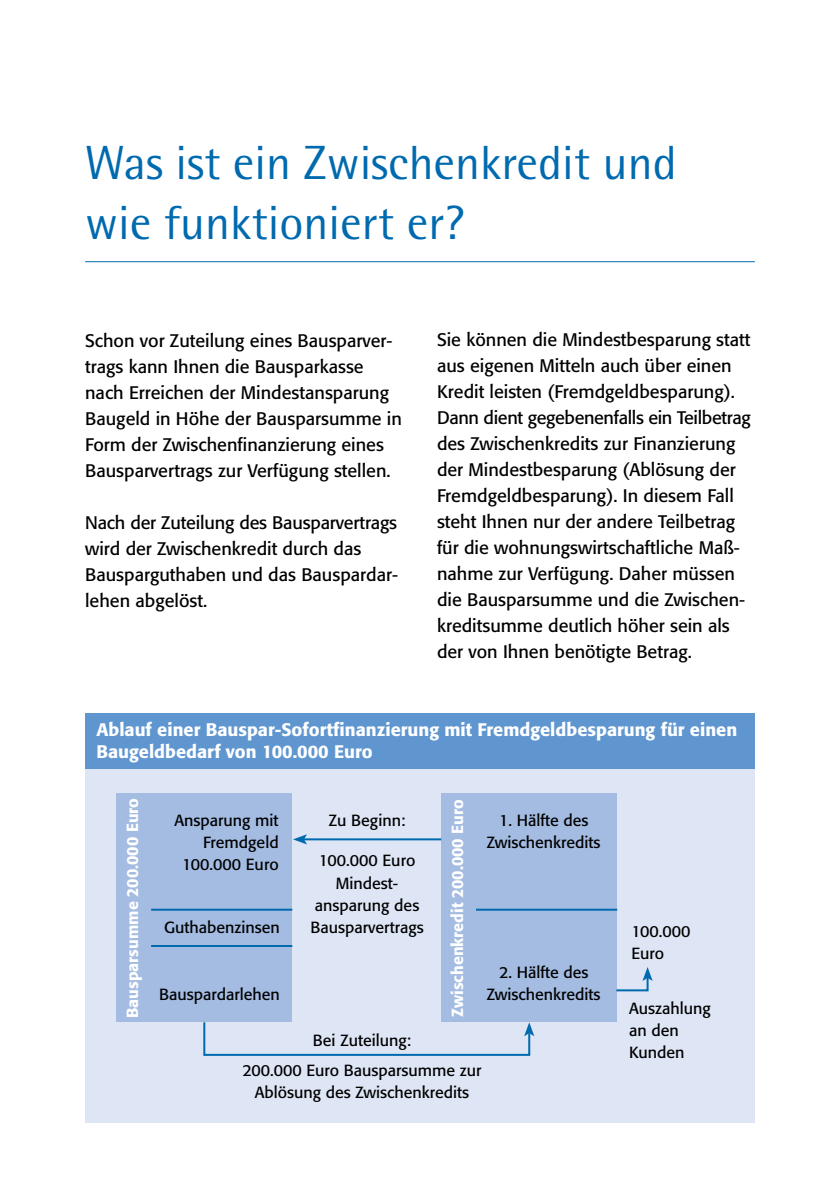
<style>
.page{position:relative;width:840px;height:1191px;background:#fff}
.page>*{position:absolute;margin:0;border:0;box-sizing:border-box;transform-origin:0 0}
.t1{font:48px/60px "Rotis Semi Sans";color:#006aaf}
.t2{font:18px/26px "Formata";color:#000}
.t3{font:500 18px/22px "Formata";color:#fff}
.t4{font:16px/22px "Formata";color:#000;text-align:center}
.t5{font:500 16px "Formata";color:#fff}
</style>
<div class="page">
<hr style="left:85px;top:261px;width:669px;height:1px;background:#006aaf">
<div style="left:85px;top:765px;width:669px;height:358px;background:#dee6f5"></div>
<div style="left:85px;top:713px;width:669px;height:55px;background:#5f96d0"></div>
<div style="left:116px;top:793px;width:176px;height:229px;background:#a4bce2"></div>
<div style="left:441px;top:793px;width:176px;height:229px;background:#a4bce2"></div>
<hr style="left:304px;top:838px;width:137px;height:2px;background:#006aaf">
<svg style="left:293px;top:834px;width:14px;height:10px"></svg>
<hr style="left:151px;top:908px;width:141px;height:2px;background:#006aaf">
<hr style="left:476px;top:908px;width:141px;height:2px;background:#006aaf">
<hr style="left:151px;top:945px;width:141px;height:2px;background:#006aaf">
<svg style="left:203px;top:1022px;width:331px;height:34px"></svg>
<svg style="left:616px;top:967px;width:36px;height:25px"></svg>
<h1 class="t1" style="left:85px;top:132px;width:593px">Was ist ein Zwischenkredit und wie funktioniert er?</h1>
<p class="t2" style="left:85px;top:327px;width:318px">Schon vor Zuteilung eines Bausparver&shy;trags kann Ihnen die Bausparkasse nach Erreichen der Mindestansparung Baugeld in Höhe der Bausparsumme in Form der Zwischenfinanzierung eines Bausparvertrags zur Verfügung stellen.</p>
<p class="t2" style="left:85px;top:509px;width:314px">Nach der Zuteilung des Bausparvertrags wird der Zwischenkredit durch das<br>Bausparguthaben und das Bauspardar&shy;lehen abgelöst.</p>
<p class="t2" style="left:437px;top:327px;width:315px">Sie können die Mindestbesparung statt aus eigenen Mitteln auch über einen Kredit leisten (Fremdgeldbesparung).<br>Dann dient gegebenenfalls ein Teilbetrag des Zwischenkredits zur Finanzierung der Mindestbesparung (Ablösung der Fremdgeldbesparung). In diesem Fall steht Ihnen nur der andere Teilbetrag für die wohnungswirtschaftliche Maß&shy;nahme zur Verfügung. Daher müssen die Bausparsumme und die Zwischen&shy;kreditsumme deutlich höher sein als der von Ihnen benötigte Betrag.</p>
<p class="t3" style="left:96px;top:718px;width:642px">Ablauf einer Bauspar-Sofortfinanzierung mit Fremdgeldbesparung für einen<br>Baugeldbedarf von 100.000 Euro</p>
<p class="t5" style="left:123px;top:1017px;width:221px;rotate:-90deg">Bausparsumme 200.000 Euro</p>
<p class="t5" style="left:447px;top:1016px;width:219px;rotate:-90deg">Zwischenkredit 200.000 Euro</p>
<p class="t4" style="left:174px;top:809px;width:105px;text-align:right">Ansparung mit<br>Fremdgeld<br>100.000 Euro</p>
<p class="t4" style="left:486px;top:809px;width:115px">1. Hälfte des<br>Zwischenkredits</p>
<p class="t4" style="left:328px;top:809px;width:78px">Zu Beginn:</p>
<p class="t4" style="left:310px;top:849px;width:115px">100.000 Euro<br>Mindest&shy;ansparung des<br>Bausparvertrags</p>
<p class="t4" style="left:164px;top:916px;width:117px">Guthabenzinsen</p>
<p class="t4" style="left:486px;top:961px;width:115px">2. Hälfte des<br>Zwischenkredits</p>
<p class="t4" style="left:159px;top:982px;width:122px">Bauspardarlehen</p>
<p class="t4" style="left:242px;top:1024px;width:240px;line-height:30.6px">Bei Zuteilung:<br>200.000 Euro Bausparsumme zur</p>
<p class="t4" style="left:254px;top:1081px;width:216px">Ablösung des Zwischenkredits</p>
<p class="t4" style="left:631px;top:920px;width:60px;text-align:left">100.000<br>Euro</p>
<p class="t4" style="left:629px;top:996px;width:83px;text-align:left">Auszahlung an den<br>Kunden</p>
</div>
